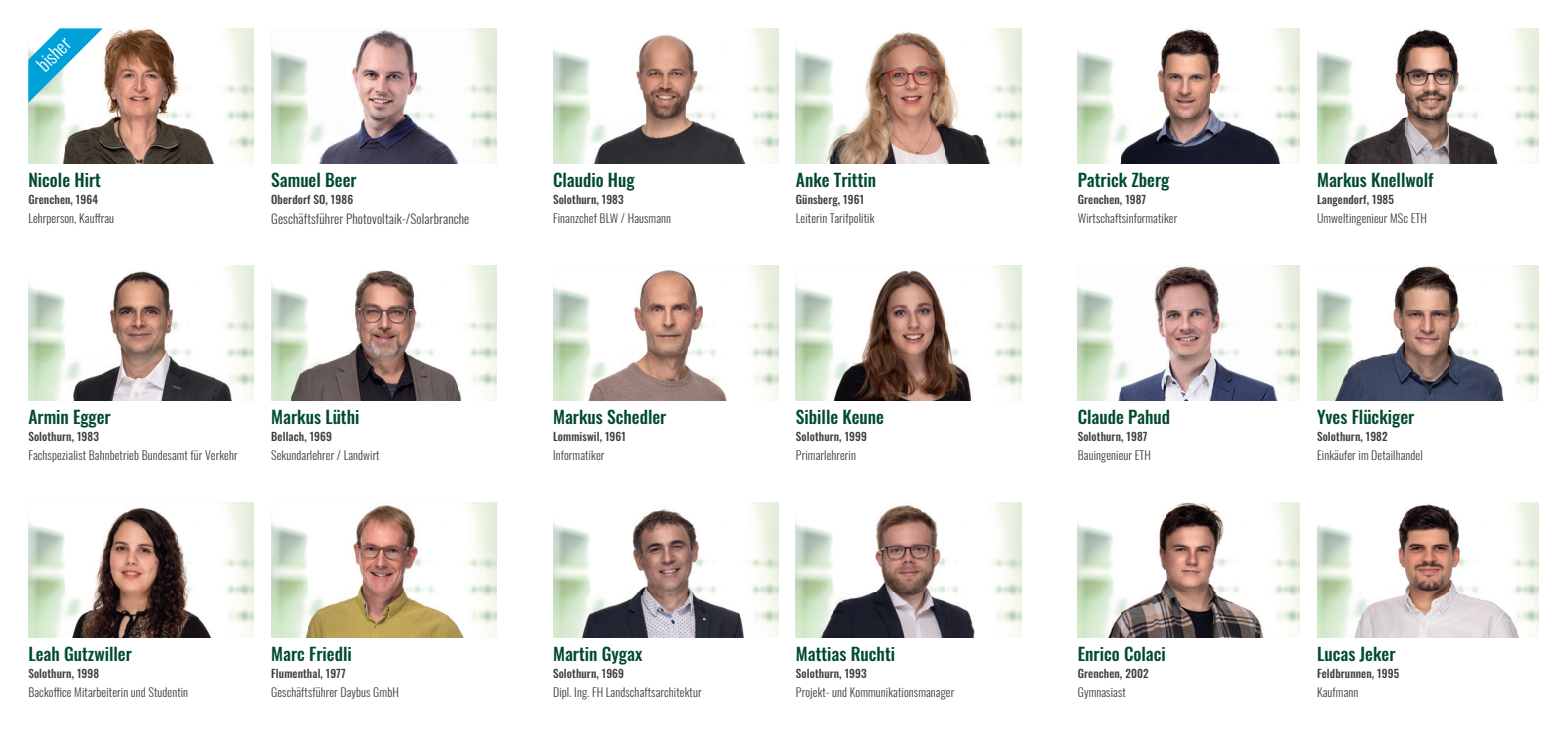
<style>
.page{position:relative;width:1567px;height:745px;background:#fff}
.page>*{position:absolute;margin:0;border:0;box-sizing:border-box;transform-origin:0 0}
.t1{font:300 18.5px "Oswald";color:#fff}
.t2{font:500 17.5px "Oswald";color:#004a2f}
.t3{font:300 12.88px "Oswald";letter-spacing:.01em;color:#3e3e3f}
.t4{font:300 11.88px "Oswald";letter-spacing:.01em;color:#3e3e3f}
.t5{font:500 11.25px "Oswald";letter-spacing:.01em;color:#3e3e3f}
</style>
<div class="page">
<img style="left:271px;top:28px;width:225px;height:135px">
<img style="left:28px;top:502px;width:225px;height:135px">
<img style="left:28px;top:265px;width:225px;height:135px">
<img style="left:271px;top:265px;width:225px;height:135px">
<img style="left:271px;top:502px;width:225px;height:135px">
<img style="left:28px;top:28px;width:225px;height:135px">
<svg style="left:28px;top:28px;width:75px;height:75px"></svg>
<img style="left:553px;top:502px;width:225px;height:135px">
<img style="left:795px;top:502px;width:225px;height:135px">
<img style="left:553px;top:28px;width:225px;height:135px">
<img style="left:795px;top:28px;width:225px;height:135px">
<img style="left:553px;top:265px;width:225px;height:135px">
<img style="left:795px;top:265px;width:225px;height:135px">
<img style="left:1077px;top:502px;width:222px;height:135px">
<img style="left:1317px;top:502px;width:221px;height:135px">
<img style="left:1077px;top:28px;width:222px;height:135px">
<img style="left:1317px;top:28px;width:221px;height:135px">
<img style="left:1077px;top:265px;width:222px;height:135px">
<img style="left:1317px;top:265px;width:221px;height:135px">
<h1 class="t1" style="left:28px;top:56px;width:40px;rotate:-45deg">bisher</h1>
<h2 class="t2" style="left:28px;top:170px;width:74px">Nicole Hirt</h2>
<p class="t5" style="left:28px;top:193px;width:71px">Grenchen, 1964</p>
<p class="t4" style="left:28px;top:207px;width:87px">Lehrperson, Kauffrau</p>
<h2 class="t2" style="left:271px;top:170px;width:87px">Samuel Beer</h2>
<p class="t5" style="left:271px;top:193px;width:83px">Oberdorf SO, 1986</p>
<p class="t3" style="left:271px;top:207px;width:200px">Geschäftsführer Photovoltaik-/Solarbranche</p>
<h2 class="t2" style="left:28px;top:407px;width:84px">Armin Egger</h2>
<p class="t5" style="left:28px;top:430px;width:72px">Solothurn, 1983</p>
<p class="t4" style="left:28px;top:444px;width:211px">Fachspezialist Bahnbetrieb Bundesamt für Verkehr</p>
<h2 class="t2" style="left:271px;top:407px;width:90px">Markus Lüthi</h2>
<p class="t5" style="left:271px;top:430px;width:62px">Bellach, 1969</p>
<p class="t4" style="left:271px;top:444px;width:110px">Sekundarlehrer / Landwirt</p>
<h2 class="t2" style="left:28px;top:644px;width:105px">Leah Gutzwiller</h2>
<p class="t5" style="left:28px;top:667px;width:72px">Solothurn, 1998</p>
<p class="t4" style="left:28px;top:681px;width:161px">Backoffice Mitarbeiterin und Studentin</p>
<h2 class="t2" style="left:271px;top:644px;width:82px">Marc Friedli</h2>
<p class="t5" style="left:271px;top:667px;width:76px">Flumenthal, 1977</p>
<p class="t4" style="left:271px;top:681px;width:129px">Geschäftsführer Daybus GmbH</p>
<h2 class="t2" style="left:553px;top:170px;width:83px">Claudio Hug</h2>
<p class="t5" style="left:553px;top:193px;width:72px">Solothurn, 1983</p>
<p class="t4" style="left:553px;top:207px;width:119px">Finanzchef BLW / Hausmann</p>
<h2 class="t2" style="left:553px;top:407px;width:115px">Markus Schedler</h2>
<p class="t5" style="left:553px;top:430px;width:74px">Lommiswil, 1961</p>
<p class="t4" style="left:553px;top:444px;width:53px">Informatiker</p>
<h2 class="t2" style="left:553px;top:644px;width:91px">Martin Gygax</h2>
<p class="t5" style="left:553px;top:667px;width:72px">Solothurn, 1969</p>
<p class="t4" style="left:553px;top:681px;width:150px">Dipl. Ing. FH Landschaftsarchitektur</p>
<h2 class="t2" style="left:795px;top:170px;width:82px">Anke Trittin</h2>
<p class="t5" style="left:795px;top:193px;width:70px">Günsberg, 1961</p>
<p class="t4" style="left:795px;top:207px;width:80px">Leiterin Tarifpolitik</p>
<h2 class="t2" style="left:795px;top:407px;width:90px">Sibille Keune</h2>
<p class="t5" style="left:795px;top:430px;width:73px">Solothurn, 1999</p>
<p class="t4" style="left:795px;top:444px;width:62px">Primarlehrerin</p>
<h2 class="t2" style="left:795px;top:644px;width:101px">Mattias Ruchti</h2>
<p class="t5" style="left:795px;top:667px;width:72px">Solothurn, 1993</p>
<p class="t4" style="left:795px;top:681px;width:160px">Projekt- und Kommunikationsmanager</p>
<h2 class="t2" style="left:1077px;top:170px;width:93px">Patrick Zberg</h2>
<p class="t5" style="left:1077px;top:193px;width:70px">Grenchen, 1987</p>
<p class="t4" style="left:1077px;top:207px;width:101px">Wirtschaftsinformatiker</p>
<h2 class="t2" style="left:1077px;top:407px;width:94px">Claude Pahud</h2>
<p class="t5" style="left:1077px;top:430px;width:71px">Solothurn, 1987</p>
<p class="t4" style="left:1077px;top:444px;width:75px">Bauingenieur ETH</p>
<h2 class="t2" style="left:1077px;top:644px;width:90px">Enrico Colaci</h2>
<p class="t5" style="left:1077px;top:667px;width:73px">Grenchen, 2002</p>
<p class="t4" style="left:1077px;top:681px;width:50px">Gymnasiast</p>
<h2 class="t2" style="left:1316px;top:170px;width:118px">Markus Knellwolf</h2>
<p class="t5" style="left:1316px;top:193px;width:78px">Langendorf, 1985</p>
<p class="t4" style="left:1316px;top:207px;width:111px">Umweltingenieur MSc ETH</p>
<h2 class="t2" style="left:1316px;top:407px;width:99px">Yves Flückiger</h2>
<p class="t5" style="left:1316px;top:430px;width:72px">Solothurn, 1982</p>
<p class="t4" style="left:1316px;top:444px;width:107px">Einkäufer im Detailhandel</p>
<h2 class="t2" style="left:1316px;top:644px;width:80px">Lucas Jeker</h2>
<p class="t5" style="left:1316px;top:667px;width:84px">Feldbrunnen, 1995</p>
<p class="t4" style="left:1316px;top:681px;width:43px">Kaufmann</p>
</div>
